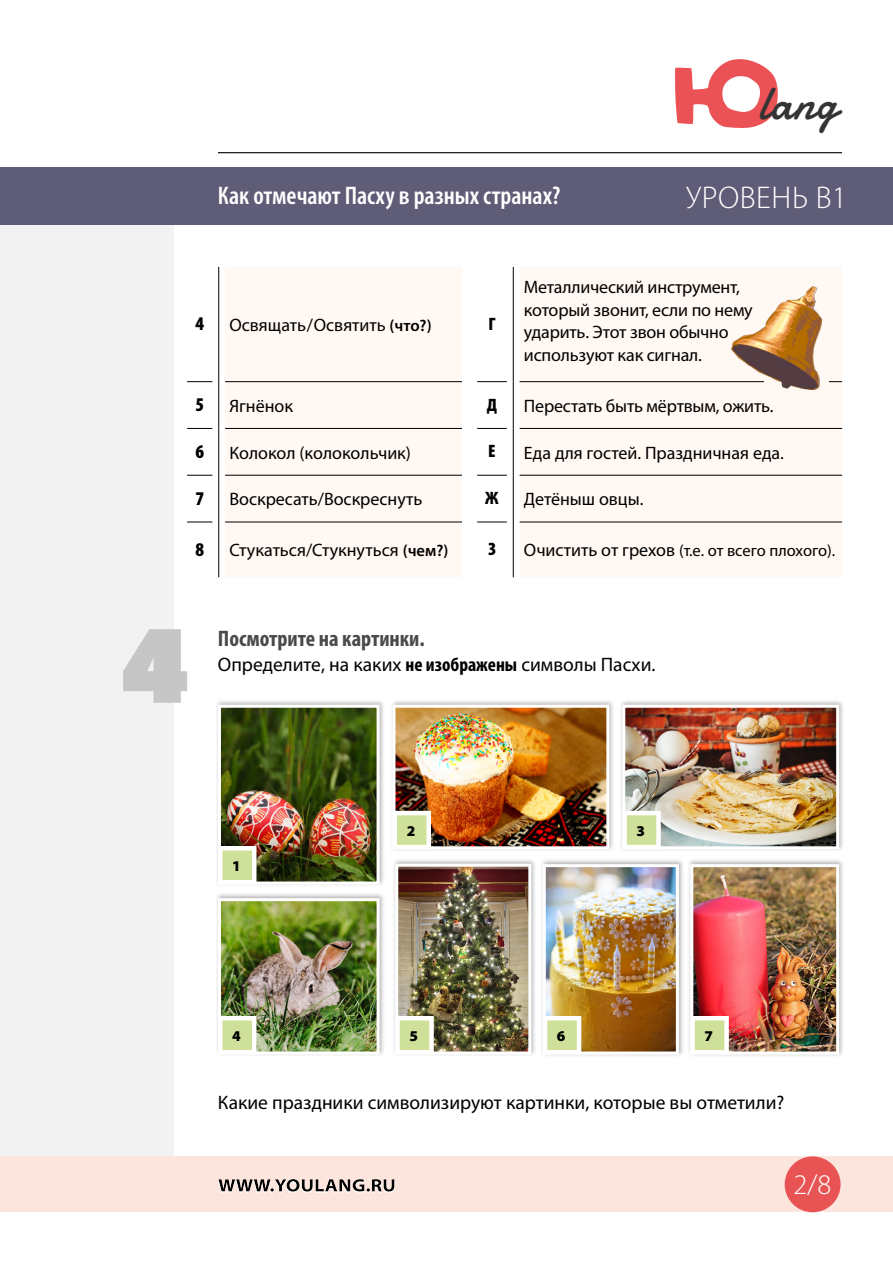
<style>
.page{position:relative;width:893px;height:1263px;background:#fff}
.page>*{position:absolute;margin:0;border:0;box-sizing:border-box;transform-origin:0 0}
.t1{font:105px "Peace Sans";color:#c6c6c6}
.t2{font:48.45px "Damion";color:#353434}
.t3{font:300 31.5px "Myriad Pro";letter-spacing:.02em;color:#fff}
.t4{font:300 28.5px "Myriad Pro";color:#fff}
.t5{font:600 condensed 25.5px "Myriad Pro";color:#fff}
.ЗАГОЛОВОК{font:700 condensed 22.5px "Myriad Pro";color:#4a4a49}
.подзаголовок{font:19.5px "Myriad Pro";color:#000}
.СПИСОК_нумерованный{font:900 condensed 19.5px "Myriad Pro";color:#000}
.СПИСОК_нумерованный-2{font:18px/22.5px "Myriad Pro";letter-spacing:-.005em;color:#000}
.СПИСОК_нумерованный-3{font:900 condensed 18px "Myriad Pro";color:#000}
.СПИСОК_нумерованный-4{font:16.5px "Myriad Pro";letter-spacing:-.005em;color:#000}
.t6{font:900 15px "Myriad Pro";color:#000}
.s1{font-weight:600;font-size:16.5px}
.s2{font-size:18px}
.s3{font-weight:700;font-stretch:condensed}
</style>
<div class="page">
<div style="left:0;top:213px;width:173px;height:956px;background:#f3f2f2"></div>
<div style="left:0;top:167px;width:893px;height:57px;background:#5f5c77"></div>
<hr style="left:218px;top:152px;width:624px;height:1px;background:#000">
<svg style="left:675px;top:59px;width:103px;height:69px"></svg>
<div style="left:0;top:1156px;width:893px;height:56px;background:#fce5dd"></div>
<div style="left:206px;top:1168px;width:245px;height:34px;background:#000;opacity:.57"></div>
<div style="left:785px;top:1156px;width:56px;height:56px;background:#e85454;border-radius:50%"></div>
<div style="left:215px;top:699px;width:170px;height:189px;background:#000;opacity:.3"></div>
<img style="left:222px;top:709px;width:154px;height:171px">
<div style="left:218px;top:705px;width:162px;height:179px;border:3px solid #fff"></div>
<div style="left:390px;top:699px;width:225px;height:153px;background:#000;opacity:.3"></div>
<img style="left:396px;top:709px;width:209px;height:136px">
<div style="left:392px;top:705px;width:217px;height:144px;border:3px solid #fff"></div>
<div style="left:619px;top:699px;width:226px;height:153px;background:#000;opacity:.3"></div>
<img style="left:626px;top:709px;width:209px;height:136px">
<div style="left:622px;top:705px;width:217px;height:144px;border:3px solid #fff"></div>
<div style="left:215px;top:892px;width:170px;height:165px;background:#000;opacity:.3"></div>
<img style="left:222px;top:902px;width:154px;height:148px">
<div style="left:218px;top:898px;width:162px;height:156px;border:3px solid #fff"></div>
<div style="left:392px;top:858px;width:145px;height:199px;background:#000;opacity:.3"></div>
<img style="left:399px;top:868px;width:128px;height:182px">
<div style="left:395px;top:864px;width:136px;height:190px;border:3px solid #fff"></div>
<div style="left:540px;top:858px;width:145px;height:199px;background:#000;opacity:.3"></div>
<img style="left:547px;top:868px;width:128px;height:182px">
<div style="left:543px;top:864px;width:136px;height:190px;border:3px solid #fff"></div>
<div style="left:687px;top:858px;width:158px;height:199px;background:#000;opacity:.3"></div>
<img style="left:694px;top:868px;width:141px;height:182px">
<div style="left:690px;top:864px;width:149px;height:190px;border:3px solid #fff"></div>
<svg style="left:216px;top:844px;width:43px;height:43px"></svg>
<svg style="left:216px;top:1014px;width:43px;height:43px"></svg>
<svg style="left:390px;top:808px;width:43px;height:43px"></svg>
<svg style="left:393px;top:1014px;width:43px;height:43px"></svg>
<svg style="left:620px;top:808px;width:43px;height:43px"></svg>
<svg style="left:541px;top:1014px;width:43px;height:43px"></svg>
<svg style="left:688px;top:1014px;width:43px;height:43px"></svg>
<div style="left:225px;top:267px;width:237px;height:310px;background:#fff8f3"></div>
<hr style="left:225px;top:381px;width:237px;height:1px;background:#000">
<hr style="left:225px;top:428px;width:237px;height:1px;background:#000">
<hr style="left:225px;top:475px;width:237px;height:1px;background:#000">
<svg style="left:187px;top:267px;width:33px;height:310px"></svg>
<hr style="left:218px;top:522px;width:1px;height:55px;background:#000">
<hr style="left:225px;top:522px;width:237px;height:1px;background:#000">
<svg style="left:512px;top:267px;width:8px;height:310px"></svg>
<div style="left:520px;top:267px;width:322px;height:310px;background:#fff8f3"></div>
<hr style="left:513px;top:267px;width:1px;height:115px;background:#000">
<hr style="left:477px;top:381px;width:30px;height:1px;background:#000">
<hr style="left:513px;top:382px;width:1px;height:46px;background:#000">
<hr style="left:477px;top:428px;width:30px;height:1px;background:#000">
<hr style="left:513px;top:428px;width:1px;height:47px;background:#000">
<hr style="left:477px;top:475px;width:30px;height:1px;background:#000">
<hr style="left:513px;top:475px;width:1px;height:47px;background:#000">
<hr style="left:477px;top:522px;width:30px;height:1px;background:#000">
<hr style="left:513px;top:522px;width:1px;height:55px;background:#000">
<hr style="left:520px;top:381px;width:322px;height:1px;background:#000">
<hr style="left:520px;top:428px;width:322px;height:1px;background:#000">
<hr style="left:520px;top:475px;width:322px;height:1px;background:#000">
<hr style="left:520px;top:522px;width:322px;height:1px;background:#000">
<div style="left:765px;top:378px;width:64px;height:10px;background:#fff8f3"></div>
<img style="left:732px;top:287px;width:90px;height:102px">
<h2 class="t2" style="left:759px;top:70px;width:80px">lang</h2>
<p class="t5" style="left:218px;top:182px;width:344px">Как отмечают Пасху в разных странах?</p>
<p class="t3" style="left:686px;top:180px;width:163px">УРОВЕНЬ B1</p>
<p class="СПИСОК_нумерованный" style="left:195px;top:313px;width:10px">4</p>
<p class="СПИСОК_нумерованный-2" style="left:229px;top:314px;width:204px">Освящать/Освятить <span class="s1">(что?)</span></p>
<p class="СПИСОК_нумерованный" style="left:195px;top:394px;width:10px">5</p>
<p class="СПИСОК_нумерованный-2" style="left:229px;top:395px;width:65px">Ягнёнок</p>
<p class="СПИСОК_нумерованный" style="left:195px;top:440px;width:10px">6</p>
<p class="СПИСОК_нумерованный-2" style="left:229px;top:442px;width:183px">Колокол (колокольчик)</p>
<p class="СПИСОК_нумерованный" style="left:195px;top:487px;width:10px">7</p>
<p class="СПИСОК_нумерованный-2" style="left:229px;top:488px;width:195px">Воскресать/Воскреснуть</p>
<p class="СПИСОК_нумерованный" style="left:195px;top:538px;width:10px">8</p>
<p class="СПИСОК_нумерованный-2" style="left:229px;top:539px;width:220px">Стукаться/Стукнуться <span class="s1">(чем?)</span></p>
<p class="СПИСОК_нумерованный-3" style="left:488px;top:314px;width:9px">Г</p>
<p class="СПИСОК_нумерованный-2" style="left:524px;top:276px;width:230px">Металлический инструмент, который звонит, если по нему ударить. Этот звон обычно используют как сигнал.</p>
<p class="СПИСОК_нумерованный-3" style="left:487px;top:394px;width:12px">Д</p>
<p class="СПИСОК_нумерованный-2" style="left:524px;top:395px;width:251px">Перестать быть мёртвым, ожить.</p>
<p class="СПИСОК_нумерованный-3" style="left:488px;top:441px;width:9px">Е</p>
<p class="СПИСОК_нумерованный-2" style="left:524px;top:442px;width:262px">Еда для гостей. Праздничная еда.</p>
<p class="СПИСОК_нумерованный-3" style="left:485px;top:488px;width:15px">Ж</p>
<p class="СПИСОК_нумерованный-2" style="left:524px;top:488px;width:121px">Детёныш овцы.</p>
<p class="СПИСОК_нумерованный-3" style="left:488px;top:539px;width:9px">З</p>
<p class="СПИСОК_нумерованный-4" style="left:524px;top:542px;width:313px"><span class="s2">Очистить от грехов</span> (т.е. от всего плохого).</p>
<p class="t1" style="left:120px;top:596px;width:71px">4</p>
<p class="ЗАГОЛОВОК" style="left:218px;top:626px;width:208px">Посмотрите на картинки.</p>
<p class="подзаголовок" style="left:218px;top:654px;width:439px">Определите, на каких <span class="s3">не изображены</span> символы Пасхи.</p>
<p class="t6" style="left:232px;top:857px;width:10px">1</p>
<p class="t6" style="left:232px;top:1027px;width:10px">4</p>
<p class="t6" style="left:407px;top:822px;width:10px">2</p>
<p class="t6" style="left:409px;top:1027px;width:10px">5</p>
<p class="t6" style="left:636px;top:822px;width:10px">3</p>
<p class="t6" style="left:557px;top:1027px;width:10px">6</p>
<p class="t6" style="left:704px;top:1027px;width:10px">7</p>
<p class="подзаголовок" style="left:218px;top:1092px;width:568px">Какие праздники символизируют картинки, которые вы отметили?</p>
<p class="t4" style="left:793px;top:1169px;width:39px">2/8</p>
</div>
